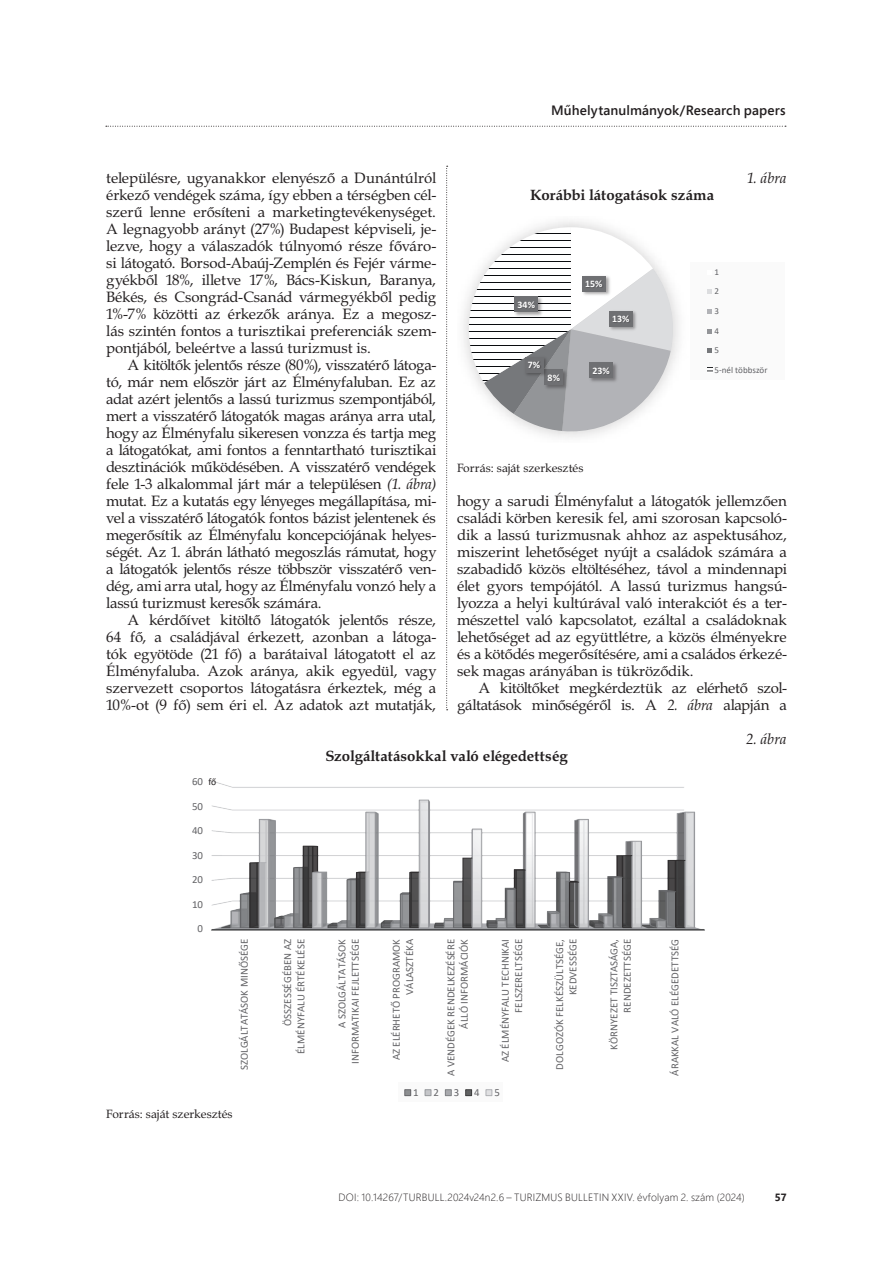
<style>
.page{position:relative;width:893px;height:1263px;background:#fff}
.page>*{position:absolute;margin:0;border:0;box-sizing:border-box;transform-origin:0 0}
.t1{font:15px/17px "Book Antiqua PFL";color:#231f20;text-align:justify}
.t2{font:700 15px "Book Antiqua PFL";letter-spacing:.015em;color:#231f20}
.t3{font:italic 15px "Book Antiqua PFL";letter-spacing:.015em;color:#231f20}
.t4{font:600 13.5px "Segoe Pro";letter-spacing:.01em;color:#231f20}
.t5{font:12px "Book Antiqua PFL";letter-spacing:.01em;color:#231f20}
.t6{font:10.8px/13.4px "Calibri";color:#636366;text-align:right}
.t7{font:300 10.5px "Segoe Pro";letter-spacing:.015em;color:#231f20}
.t8{font:700 10.5px "Segoe Pro";color:#231f20}
.t9{font:700 10.05px "Calibri";color:#fff}
.t10{font:9.75px "Calibri";color:#231f20}
.t11{font:9px/19.6px "Calibri";color:#636366}
.s1{font-style:italic}
</style>
<div class="page">
<svg style="left:106px;top:126px;width:680px;height:1px"></svg>
<svg style="left:446px;top:166px;width:2px;height:544px"></svg>
<img style="left:211px;top:781px;width:494px;height:150px">
<svg style="left:398px;top:1082px;width:104px;height:20px"></svg>
<div style="left:404px;top:1089px;width:7px;height:7px;border:1px solid #69696c"></div>
<div style="left:425px;top:1089px;width:6px;height:7px;border:1px solid #989a9d"></div>
<div style="left:445px;top:1089px;width:7px;height:7px;border:1px solid #818386"></div>
<div style="left:465px;top:1089px;width:7px;height:7px;border:1px solid #3e3e3f"></div>
<div style="left:485px;top:1089px;width:7px;height:7px;border:1px solid #b0b1b5"></div>
<svg style="left:458px;top:227px;width:219px;height:208px"></svg>
<img style="left:610px;top:274px;width:2px;height:24px">
<img style="left:578px;top:274px;width:32px;height:24px">
<img style="left:637px;top:309px;width:2px;height:23px">
<img style="left:605px;top:309px;width:32px;height:23px">
<img style="left:618px;top:361px;width:1px;height:23px">
<img style="left:586px;top:360px;width:32px;height:24px">
<img style="left:568px;top:368px;width:1px;height:23px">
<img style="left:541px;top:368px;width:27px;height:23px">
<img style="left:523px;top:355px;width:27px;height:24px">
<img style="left:521px;top:355px;width:27px;height:23px">
<img style="left:543px;top:295px;width:1px;height:23px">
<img style="left:511px;top:295px;width:32px;height:23px">
<div style="left:690px;top:262px;width:94px;height:118px;background:#fafafa"></div>
<svg style="left:707px;top:289px;width:5px;height:5px"></svg>
<svg style="left:707px;top:309px;width:5px;height:5px"></svg>
<svg style="left:707px;top:329px;width:5px;height:5px"></svg>
<svg style="left:707px;top:348px;width:5px;height:5px"></svg>
<p class="t4" style="left:551px;top:101px;width:236px">Műhelytanulmányok/Research papers</p>
<p class="t1" style="left:106px;top:169px;width:331px">településre, ugyanakkor elenyésző a Dunántúlról érkező vendégek száma, így ebben a térségben cél&shy;szerű lenne erősíteni a marketingtevékenységet.<br>A legnagyobb arányt (27%) Budapest képviseli, je&shy;lezve, hogy a válaszadók túlnyomó része főváro&shy;si látogató. Borsod-Abaúj-Zemplén és Fejér várme&shy;gyékből 18%, illetve 17%, Bács-Kiskun, Baranya, Békés, és Csongrád-Csanád vármegyékből pedig 1%-7% közötti az érkezők aránya. Ez a megosz&shy;lás szintén fontos a turisztikai preferenciák szem&shy;pontjából, beleértve a lassú turizmust is.</p>
<p class="t1" style="left:106px;top:356px;width:331px;text-indent:21px">A kitöltők jelentős része (80%), visszatérő látoga&shy;tó, már nem először járt az Élményfaluban. Ez az adat azért jelentős a lassú turizmus szempontjából, mert a visszatérő látogatók magas aránya arra utal, hogy az Élményfalu sikeresen vonzza és tartja meg a látogatókat, ami fontos a fenntartható turisztikai desztinációk működésében. A visszatérő vendégek fele 1-3 alkalommal járt már a településen <span class="s1">(1. ábra) </span>mutat. Ez a kutatás egy lényeges megállapítása, mi&shy;vel a visszatérő látogatók fontos bázist jelentenek és megerősítik az Élményfalu koncepciójának helyes&shy;ségét. Az 1. ábrán látható megoszlás rámutat, hogy a látogatók jelentős része többször visszatérő ven&shy;dég, ami arra utal, hogy az Élményfalu vonzó hely a lassú turizmust keresők számára.</p>
<p class="t1" style="left:106px;top:612px;width:331px;text-indent:21px">A kérdőívet kitöltő látogatók jelentős része, 64 fő, a családjával érkezett, azonban a látoga&shy;tók egyötöde (21 fő) a barátaival látogatott el az Élményfaluba. Azok aránya, akik egyedül, vagy szervezett csoportos látogatásra érkeztek, még a 10%-ot (9 fő) sem éri el. Az adatok azt mutatják,</p>
<p class="t3" style="left:747px;top:169px;width:41px">1. ábra</p>
<p class="t2" style="left:530px;top:186px;width:185px">Korábbi látogatások száma</p>
<p class="t11" style="left:714px;top:262px;width:55px">1<br>2<br>3<br>4<br>5<br>5-nél többször</p>
<p class="t9" style="left:585px;top:277px;width:19px">15%</p>
<p class="t9" style="left:518px;top:297px;width:19px">34%</p>
<p class="t9" style="left:612px;top:311px;width:19px">13%</p>
<p class="t9" style="left:528px;top:358px;width:14px">7%</p>
<p class="t9" style="left:592px;top:363px;width:19px">23%</p>
<p class="t9" style="left:548px;top:370px;width:14px">8%</p>
<p class="t5" style="left:457px;top:460px;width:128px">Forrás: saját szerkesztés</p>
<p class="t1" style="left:457px;top:492px;width:331px">hogy a sarudi Élményfalut a látogatók jellemzően családi körben keresik fel, ami szorosan kapcsoló&shy;dik a lassú turizmusnak ahhoz az aspektusához, miszerint lehetőséget nyújt a családok számára a szabadidő közös eltöltéséhez, távol a mindennapi élet gyors tempójától. A lassú turizmus hangsú&shy;lyozza a helyi kultúrával való interakciót és a ter&shy;mészettel való kapcsolatot, ezáltal a családoknak lehetőséget ad az együttlétre, a közös élményekre és a kötődés megerősítésére, ami a családos érkezé&shy;sek magas arányában is tükröződik.</p>
<p class="t1" style="left:457px;top:680px;width:331px;text-align:right">A kitöltőket megkérdeztük az elérhető szol&shy;gáltatások minőségéről is. A <span class="s1">2. ábra</span> alapján a</p>
<p class="t3" style="left:746px;top:730px;width:42px">2. ábra</p>
<p class="t2" style="left:325px;top:747px;width:244px">Szolgáltatásokkal való elégedettség</p>
<p class="t10" style="left:208px;top:775px;width:9px">fő</p>
<p class="t6" style="left:192px;top:775px;width:12px">60</p>
<p class="t6" style="left:192px;top:799px;width:12px">50</p>
<p class="t6" style="left:192px;top:824px;width:12px">40</p>
<p class="t6" style="left:192px;top:848px;width:12px">30</p>
<p class="t6" style="left:192px;top:873px;width:12px">20</p>
<p class="t6" style="left:192px;top:897px;width:12px">10</p>
<p class="t6" style="left:198px;top:922px;width:7px">0</p>
<p class="t6" style="left:389px;top:1060px;width:123px;rotate:-90deg">AZ ELÉRHETŐ PROGRAMOK<br>VÁLASZTÉKA</p>
<p class="t6" style="left:281px;top:1054px;width:116px;rotate:-90deg">ÖSSZESSÉGÉBEN AZ<br>ÉLMÉNYFALU ÉRTÉKELÉSE</p>
<p class="t6" style="left:444px;top:1076px;width:138px;rotate:-90deg">A VENDÉGEK RENDELKEZÉSÉRE<br>ÁLLÓ INFORMÁCIÓK</p>
<p class="t6" style="left:335px;top:1064px;width:127px;rotate:-90deg">A SZOLGÁLTATÁSOK<br>INFORMATIKAI FEJLETTSÉGE</p>
<p class="t6" style="left:237px;top:1070px;width:133px;rotate:-90deg">SZOLGÁLTATÁSOK MINŐSÉGE</p>
<p class="t6" style="left:668px;top:1075px;width:138px;rotate:-90deg">ÁRAKKAL VALÓ ELÉGEDETTSÉG</p>
<p class="t6" style="left:607px;top:1050px;width:112px;rotate:-90deg">KÖRNYEZET TISZTASÁGA,<br>RENDEZETTSÉGE</p>
<p class="t6" style="left:553px;top:1069px;width:132px;rotate:-90deg">DOLGOZÓK FELKÉSZÜLTSÉGE,<br>KEDVESSÉGE</p>
<p class="t6" style="left:498px;top:1062px;width:125px;rotate:-90deg">AZ ÉLMÉNYFALU TECHNIKAI<br>FELSZERELTSÉGE</p>
<p class="t6" style="left:413px;top:1085px;width:7px">1</p>
<p class="t6" style="left:434px;top:1085px;width:7px">2</p>
<p class="t6" style="left:454px;top:1085px;width:7px">3</p>
<p class="t6" style="left:474px;top:1085px;width:7px">4</p>
<p class="t6" style="left:494px;top:1085px;width:7px">5</p>
<p class="t5" style="left:106px;top:1107px;width:128px">Forrás: saját szerkesztés</p>
<p class="t7" style="left:339px;top:1190px;width:408px">DOI: 10.14267/TURBULL.2024v24n2.6 – TURIZMUS BULLETIN XXIV. évfolyam 2. szám (2024)</p>
<p class="t8" style="left:775px;top:1190px;width:13px">57</p>
</div>
